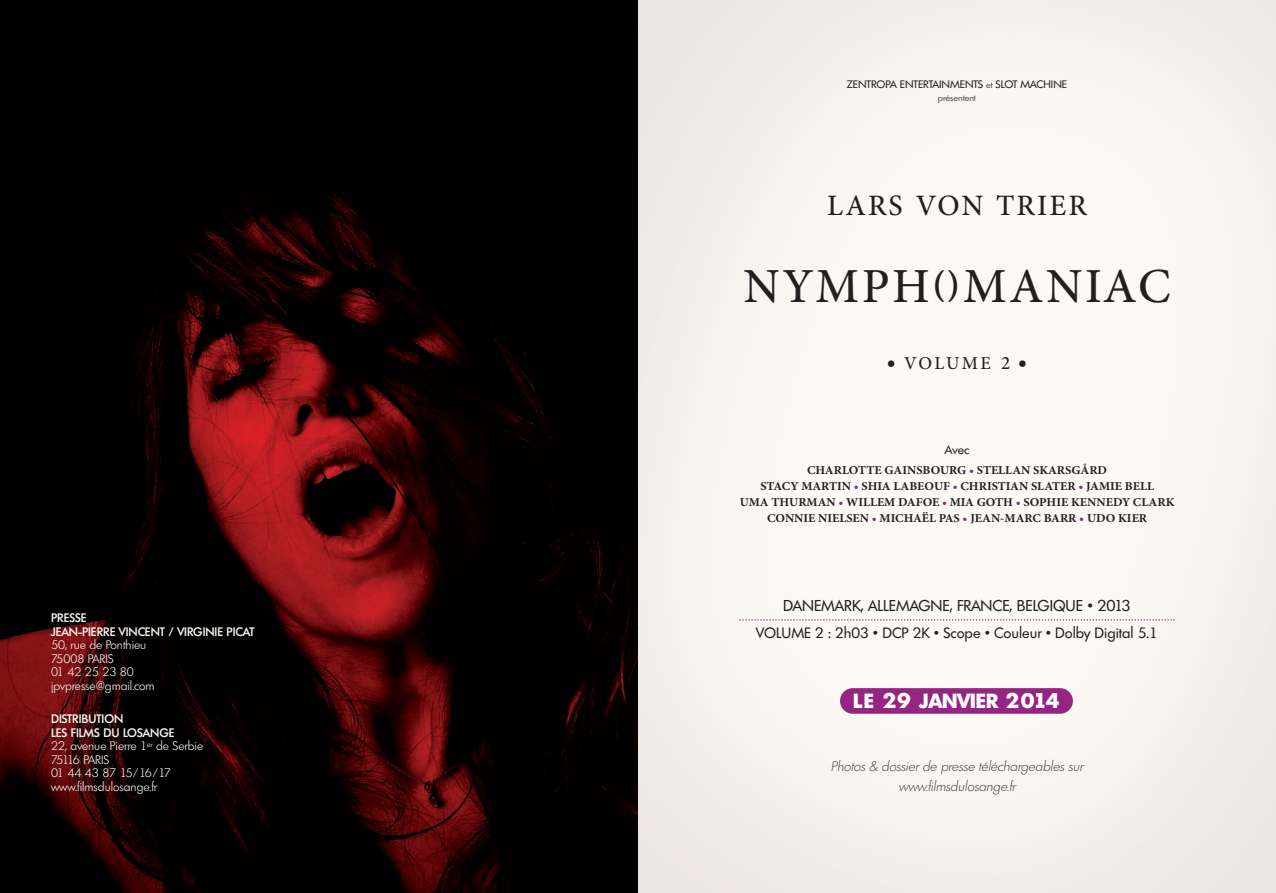
<style>
.page{position:relative;width:1276px;height:893px;background:#fff}
.page>*{position:absolute;margin:0;border:0;box-sizing:border-box;transform-origin:0 0}
.t1{font:500 49.05px "Minion Pro";letter-spacing:.055em;color:#231f20}
.t2{font:700 36.6px "Minion Pro";color:#231f20}
.t3{font:500 29.7px "Minion Pro";letter-spacing:.065em;color:#231f20}
.t4{font:800 19.95px "Limerick";color:#fff}
.t5{font:500 18.3px "Minion Pro";letter-spacing:.12em;color:#231f20}
.t6{font:15.3px "Limerick";color:#231f20}
.t7{font:14.55px "Limerick";color:#231f20}
.t8{font:200 13.5px/19.4px "Ilimerick";color:#231f20;text-align:center}
.t9{font:700 12px/16px "Minion Pro";color:#231f20;text-align:center;scale:1.04 1}
.t10{font:300 12px/13.5px "Limerick";color:#f8f5ef}
.t11{font:500 12px/13.5px "Limerick";color:#f8f5ef}
.t12{font:12px "Limerick";color:#231f20;scale:1.04 1}
.t13{font:10.5px "Limerick";color:#231f20;scale:1.04 1}
.t14{font:300 8.85px "Limerick";color:#231f20;scale:1.04 1}
.s1{font-weight:500}
.s2{font-weight:300;font-size:8.85px}
.s3{font-size:24.3px}
.s4{font-size:18.9px}
.s5{color:#952582}
.s6{font-size:20.7px}
</style>
<div class="page">
<img style="left:0;top:0;width:1276px;height:893px">
<div style="left:840px;top:688px;width:233px;height:26px;background:#952582;border-radius:13px"></div>
<svg style="left:739px;top:619px;width:435px;height:2px"></svg>
<p class="t11" style="left:51px;top:611px;width:205px">PRESSE<br>JEAN-PIERRE VINCENT / VIRGINIE PICAT</p>
<p class="t10" style="left:51px;top:638px;width:105px">50, rue de Ponthieu<br>75008 PARIS<br>01 42 25 23 80 jpvpresse@gmail.com</p>
<p class="t10" style="left:51px;top:712px;width:154px"><span class="s1">DISTRIBUTION<br>LES FILMS DU LOSANGE<br></span>22, avenue Pierre 1<sup>er</sup> de Serbie<br>75116 PARIS<br>01 44 43 87 15/16/17 www.filmsdulosange.fr</p>
<p class="t13" style="left:847px;top:78px;width:213px">ZENTROPA ENTERTAINMENTS <span class="s2">et</span> SLOT MACHINE</p>
<p class="t14" style="left:938px;top:93px;width:38px">présentent</p>
<h3 class="t3" style="left:827px;top:194px;width:261px">LARS VON TRIER</h3>
<h1 class="t1" style="left:743px;top:268px;width:429px">NYMPH MANIAC</h1>
<h2 class="t2" style="left:932px;top:271px;width:29px">()</h2>
<h3 class="t5" style="left:886px;top:357px;width:142px"><span class="s3">•</span> VOLUME <span class="s4">2</span> <span class="s3">•</span></h3>
<p class="t12" style="left:945px;top:443px;width:25px">Avec</p>
<p class="t9" style="left:740px;top:464px;width:419px">CHARLOTTE GAINSBOURG <span class="s5">•</span> STELLAN SKARSGÅRD<br>STACY MARTIN <span class="s5">•</span> SHIA LABEOUF <span class="s5">•</span> CHRISTIAN SLATER <span class="s5">•</span> JAMIE BELL<br>UMA THURMAN <span class="s5">•</span> WILLEM DAFOE <span class="s5">•</span> MIA GOTH <span class="s5">•</span> SOPHIE KENNEDY CLARK CONNIE NIELSEN <span class="s5">•</span> MICHAËL PAS <span class="s5">•</span> JEAN-MARC BARR <span class="s5">•</span> UDO KIER</p>
<p class="t6" style="left:783px;top:597px;width:349px">DANEMARK, ALLEMAGNE, FRANCE, BELGIQUE • 2013</p>
<p class="t7" style="left:756px;top:625px;width:403px">VOLUME 2 : 2h03 • DCP 2K • Scope • Couleur • Dolby Digital 5.1</p>
<h3 class="t4" style="left:853px;top:689px;width:208px">LE <span class="s6">29</span> JANVIER <span class="s6">2014</span></h3>
<p class="t8" style="left:831px;top:757px;width:254px">Photos &amp; dossier de presse téléchargeables sur www.filmsdulosange.fr</p>
</div>
